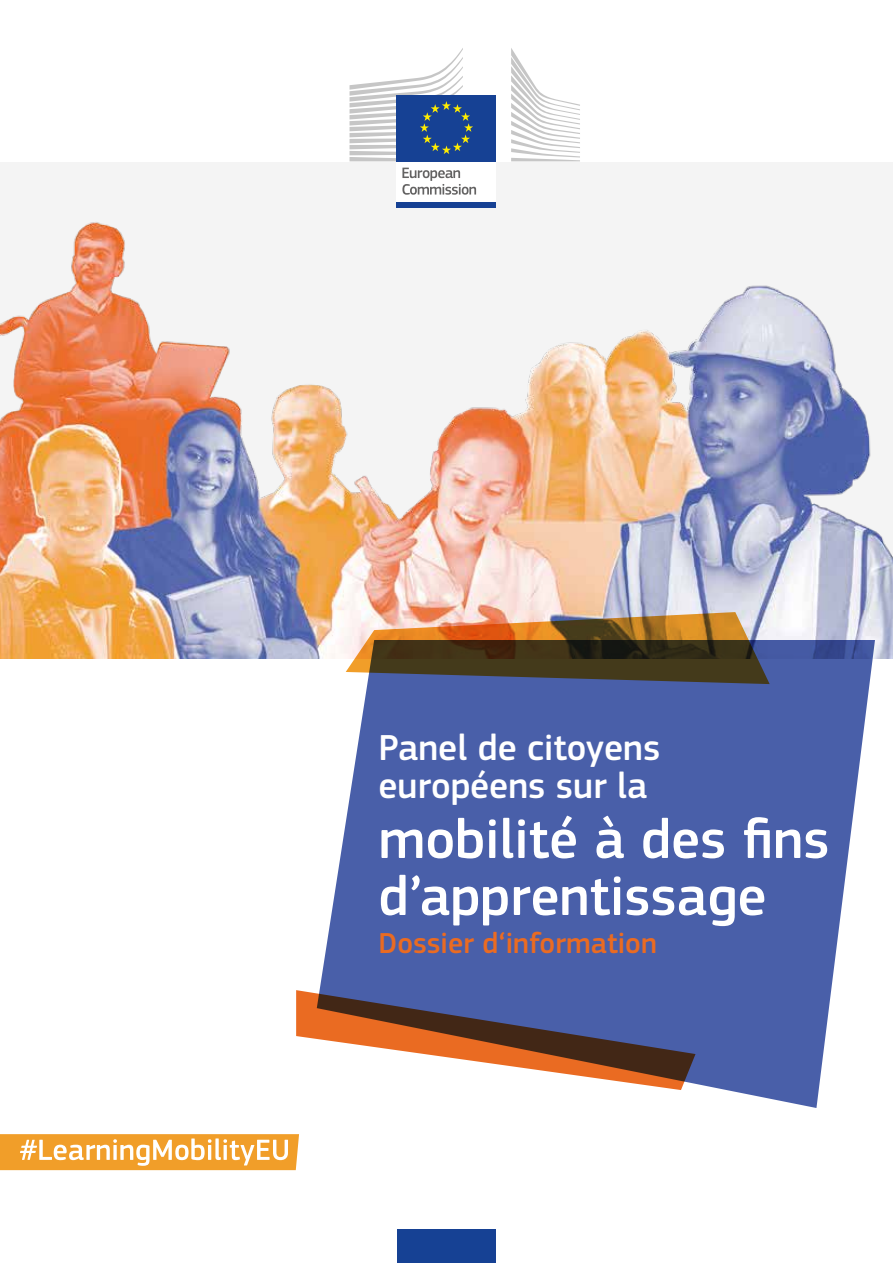
<style>
.page{position:relative;width:893px;height:1263px;background:#fff}
.page>*{position:absolute;margin:0;border:0;box-sizing:border-box;transform-origin:0 0}
.t1{font:500 57px/57px "EC Square Sans Pro";color:#fff}
.t2{font:500 37.5px/37.5px "EC Square Sans Pro";color:#fff}
.t3{font:500 30px "EC Square Sans Pro";color:#ea6b22}
</style>
<div class="page">
<img style="left:0;top:162px;width:893px;height:496px">
<div style="left:397px;top:159px;width:99px;height:45px;background:#fff"></div>
<svg style="left:402px;top:168px;width:74px;height:27px"></svg>
<div style="left:397px;top:202px;width:99px;height:6px;background:#164194"></div>
<svg style="left:511px;top:48px;width:69px;height:113px"></svg>
<div style="left:397px;top:95px;width:99px;height:66px;background:#164194"></div>
<svg style="left:350px;top:48px;width:123px;height:113px"></svg>
<svg style="left:317px;top:640px;width:558px;height:468px;fill:#495fa9"></svg>
<svg style="left:296px;top:990px;width:399px;height:100px"></svg>
<svg style="left:346px;top:612px;width:424px;height:72px;background:#7b6146"></svg>
<div style="left:397px;top:1229px;width:99px;height:34px;background:#164194"></div>
<svg style="left:0;top:1134px;width:299px;height:36px;background:#f3b256"></svg>
<p class="t2" style="left:378px;top:730px;width:283px">Panel de citoyens européens sur la</p>
<p class="t1" style="left:378px;top:812px;width:452px">mobilité à des fins d’apprentissage</p>
<p class="t3" style="left:378px;top:925px;width:280px">Dossier d‘information</p>
</div>
